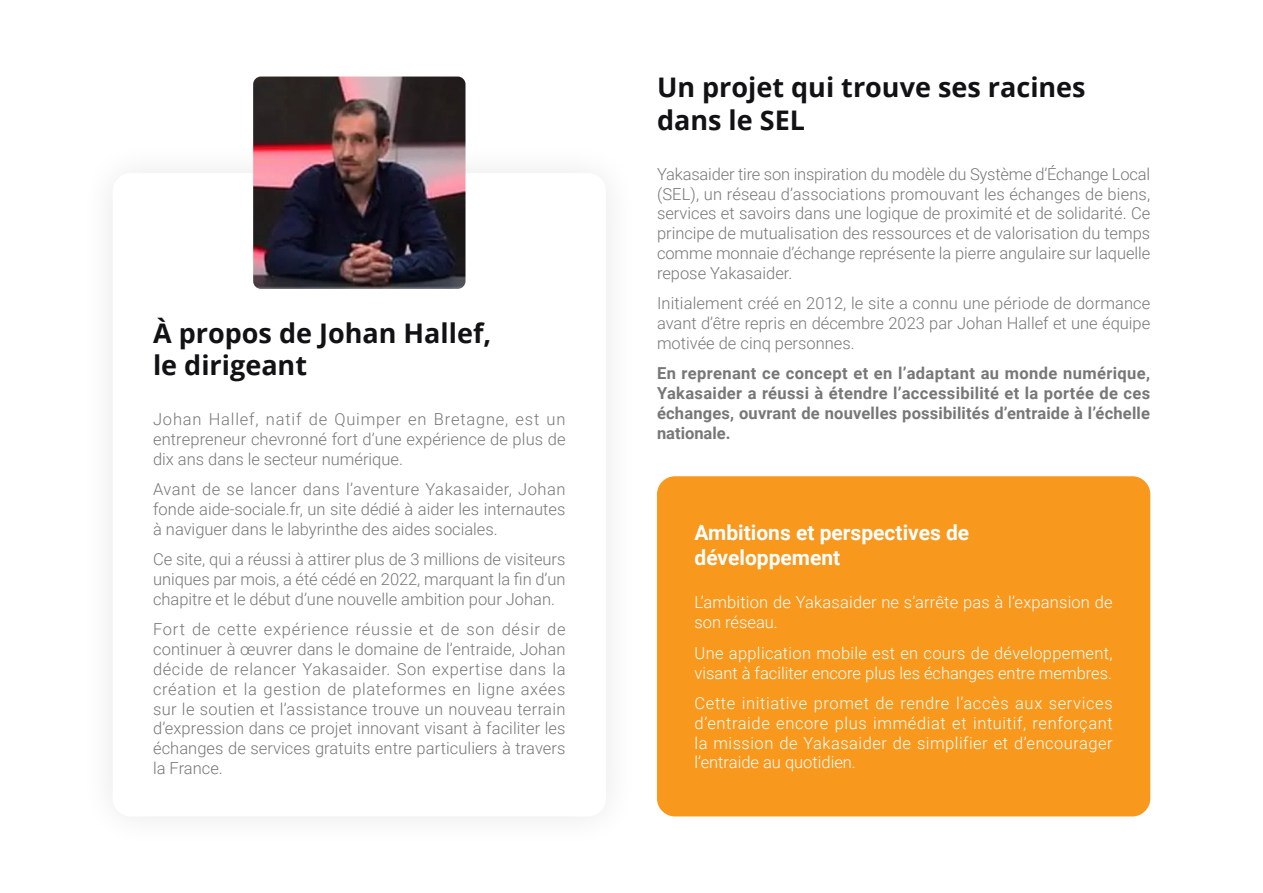
<style>
.page{position:relative;width:1263px;height:893px;background:#fff}
.page>*{position:absolute;margin:0;border:0;box-sizing:border-box;transform-origin:0 0}
.Pages_-_Titre_1{font:700 27px/32.4px "Open Sans";color:#121214}
.Pages_-_Titre_2{font:700 21px/25.2px "Roboto";color:#fff}
.Pages_-_Paragraphe{font:300 16.5px/19.8px "Roboto";color:#777;text-align:justify}
.Pages_-_Paragraphe-2{font:300 16.5px/19.8px "Roboto";letter-spacing:.01em;color:#fff}
.Pages_-_Paragraphe-3{font:700 16.5px/19.8px "Roboto";letter-spacing:.01em;color:#777;text-align:justify}
</style>
<div class="page">
<img style="left:253px;top:77px;width:212px;height:212px">
<div style="left:657px;top:476px;width:493px;height:340px;background:#f8981d;border-radius:18px"></div>
<p class="Pages_-_Titre_1" style="left:153px;top:316px;width:340px">À propos de Johan Hallef, le dirigeant</p>
<p class="Pages_-_Paragraphe" style="left:153px;top:409px;width:414px">Johan Hallef, natif de Quimper en Bretagne, est un entrepreneur chevronné fort d’une expérience de plus de dix ans dans le secteur numérique.</p>
<p class="Pages_-_Paragraphe" style="left:153px;top:479px;width:414px">Avant de se lancer dans l’aventure Yakasaider, Johan fonde aide-sociale.fr, un site dédié à aider les internautes à naviguer dans le labyrinthe des aides sociales.</p>
<p class="Pages_-_Paragraphe" style="left:153px;top:549px;width:414px">Ce site, qui a réussi à attirer plus de 3 millions de visiteurs uniques par mois, a été cédé en 2022, marquant la fin d’un chapitre et le début d’une nouvelle ambition pour Johan.</p>
<p class="Pages_-_Paragraphe" style="left:153px;top:619px;width:414px">Fort de cette expérience réussie et de son désir de continuer à œuvrer dans le domaine de l’entraide, Johan décide de relancer Yakasaider. Son expertise dans la création et la gestion de plateformes en ligne axées sur le soutien et l’assistance trouve un nouveau terrain d’expression dans ce projet innovant visant à faciliter les échanges de services gratuits entre particuliers à travers la France.</p>
<p class="Pages_-_Titre_1" style="left:657px;top:71px;width:430px">Un projet qui trouve ses racines dans le SEL</p>
<p class="Pages_-_Paragraphe" style="left:657px;top:163px;width:495px">Yakasaider tire son inspiration du modèle du Système d’Échange Local (SEL), un réseau d’associations promouvant les échanges de biens, services et savoirs dans une logique de proximité et de solidarité. Ce principe de mutualisation des ressources et de valorisation du temps comme monnaie d’échange représente la pierre angulaire sur laquelle repose Yakasaider.</p>
<p class="Pages_-_Paragraphe" style="left:657px;top:293px;width:495px">Initialement créé en 2012, le site a connu une période de dormance avant d’être repris en décembre 2023 par Johan Hallef et une équipe motivée de cinq personnes.</p>
<p class="Pages_-_Paragraphe-3" style="left:657px;top:363px;width:495px">En reprenant ce concept et en l’adaptant au monde numérique, Yakasaider a réussi à étendre l’accessibilité et la portée de ces échanges, ouvrant de nouvelles possibilités d’entraide à l’échelle nationale.</p>
<p class="Pages_-_Titre_2" style="left:694px;top:519px;width:276px">Ambitions et perspectives de développement</p>
<p class="Pages_-_Paragraphe-2" style="left:694px;top:592px;width:420px">L’ambition de Yakasaider ne s’arrête pas à l’expansion de son réseau.</p>
<p class="Pages_-_Paragraphe-2" style="left:694px;top:642px;width:419px">Une application mobile est en cours de développement, visant à faciliter encore plus les échanges entre membres.</p>
<p class="Pages_-_Paragraphe-2" style="left:694px;top:693px;width:420px;text-align:justify">Cette initiative promet de rendre l’accès aux services d’entraide encore plus immédiat et intuitif, renforçant la mission de Yakasaider de simplifier et d’encourager l’entraide au quotidien.</p>
</div>
